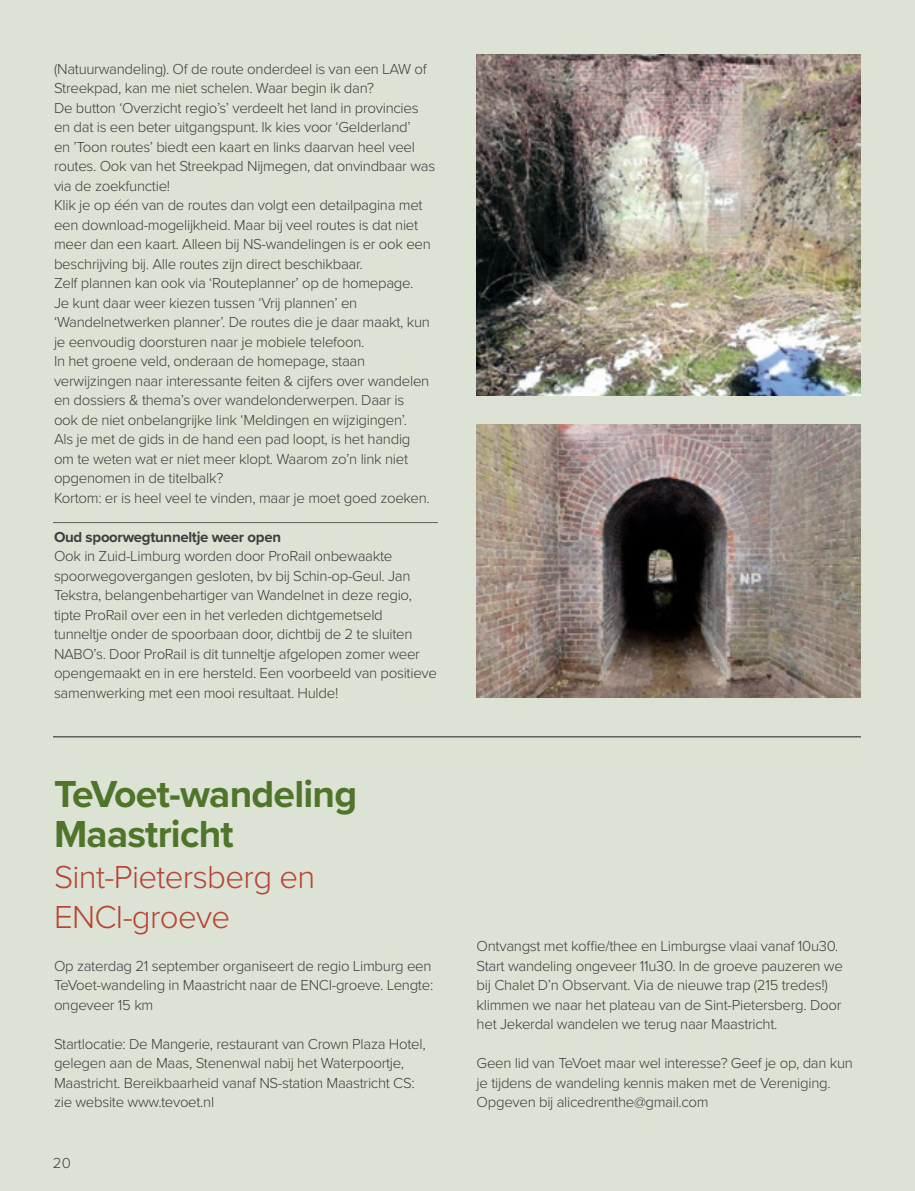
<style>
.page{position:relative;width:915px;height:1191px;background:#fff}
.page>*{position:absolute;margin:0;border:0;box-sizing:border-box;transform-origin:0 0}
.t1{font:700 39px/40.5px "Proxima Nova";letter-spacing:-.02em;color:#50752a}
.t2{font:300 33px/40.5px "Proxima Nova";letter-spacing:-.02em;color:#b74434}
.t3{font:300 15px/19.5px "Proxima Nova";letter-spacing:-.02em;color:#3e3e3f}
.t4{font:700 15px "Proxima Nova";letter-spacing:-.02em;color:#3e3e3f}
</style>
<div class="page">
<div style="left:0;top:0;width:914px;height:1191px;background:#dce3d5"></div>
<img style="left:476px;top:54px;width:384px;height:341px">
<img style="left:476px;top:424px;width:384px;height:274px">
<hr style="left:53px;top:736px;width:807px;height:1px;background:#3e3e3f">
<hr style="left:53px;top:522px;width:384px;height:1px;background:#3e3e3f">
<p class="t3" style="left:54px;top:58px;width:382px">(Natuurwandeling). Of de route onderdeel is van een LAW of Streekpad, kan me niet schelen. Waar begin ik dan?<br>De button ‘Overzicht regio’s’ verdeelt het land in provincies en dat is een beter uitgangspunt. Ik kies voor ‘Gelderland’<br>en ’Toon routes’ biedt een kaart en links daarvan heel veel routes. Ook van het Streekpad Nijmegen, dat onvindbaar was via de zoekfunctie!<br>Klik je op één van de routes dan volgt een detailpagina met een download-mogelijkheid. Maar bij veel routes is dat niet meer dan een kaart. Alleen bij NS-wandelingen is er ook een beschrijving bij. Alle routes zijn direct beschikbaar.<br>Zelf plannen kan ook via ‘Routeplanner’ op de homepage.<br>Je kunt daar weer kiezen tussen ‘Vrij plannen’ en ‘Wandelnetwerken planner’. De routes die je daar maakt, kun je eenvoudig doorsturen naar je mobiele telefoon.<br>In het groene veld, onderaan de homepage, staan verwijzingen naar interessante feiten &amp; cijfers over wandelen en dossiers &amp; thema’s over wandelonderwerpen. Daar is<br>ook de niet onbelangrijke link ‘Meldingen en wijzigingen’.<br>Als je met de gids in de hand een pad loopt, is het handig<br>om te weten wat er niet meer klopt. Waarom zo’n link niet opgenomen in de titelbalk?<br>Kortom: er is heel veel te vinden, maar je moet goed zoeken.</p>
<p class="t4" style="left:54px;top:525px;width:228px">Oud spoorwegtunneltje weer open</p>
<p class="t3" style="left:54px;top:545px;width:384px">Ook in Zuid-Limburg worden door ProRail onbewaakte spoorwegovergangen gesloten, bv bij Schin-op-Geul. Jan Tekstra, belangenbehartiger van Wandelnet in deze regio, tipte ProRail over een in het verleden dichtgemetseld tunneltje onder de spoorbaan door, dichtbij de 2 te sluiten NABO’s. Door ProRail is dit tunneltje afgelopen zomer weer opengemaakt en in ere hersteld. Een voorbeeld van positieve samenwerking met een mooi resultaat. Hulde!</p>
<h1 class="t1" style="left:54px;top:772px;width:304px">TeVoet-wandeling<br>Maastricht</h1>
<h2 class="t2" style="left:54px;top:854px;width:263px">Sint-Pietersberg en<br>ENCI-groeve</h2>
<p class="t3" style="left:54px;top:955px;width:380px;text-align:justify">Op zaterdag 21 september organiseert de regio Limburg een TeVoet-wandeling in Maastricht naar de ENCI-groeve. Lengte: ongeveer 15 km</p>
<p class="t3" style="left:54px;top:1033px;width:373px">Startlocatie: De Mangerie, restaurant van Crown Plaza Hotel, gelegen aan de Maas, Stenenwal nabij het Waterpoortje, Maastricht. Bereikbaarheid vanaf NS-station Maastricht CS: zie website www.tevoet.nl</p>
<p class="t3" style="left:53px;top:1152px;width:19px">20</p>
<p class="t3" style="left:476px;top:935px;width:367px">Ontvangst met koffie/thee en Limburgse vlaai vanaf 10u30.<br>Start wandeling ongeveer 11u30. In de groeve pauzeren we bij Chalet D’n Observant. Via de nieuwe trap (215 tredes!) klimmen we naar het plateau van de Sint-Pietersberg. Door het Jekerdal wandelen we terug naar Maastricht.</p>
<p class="t3" style="left:476px;top:1052px;width:378px">Geen lid van TeVoet maar wel interesse? Geef je op, dan kun je tijdens de wandeling kennis maken met de Vereniging.<br>Opgeven bij alicedrenthe@gmail.com</p>
</div>
